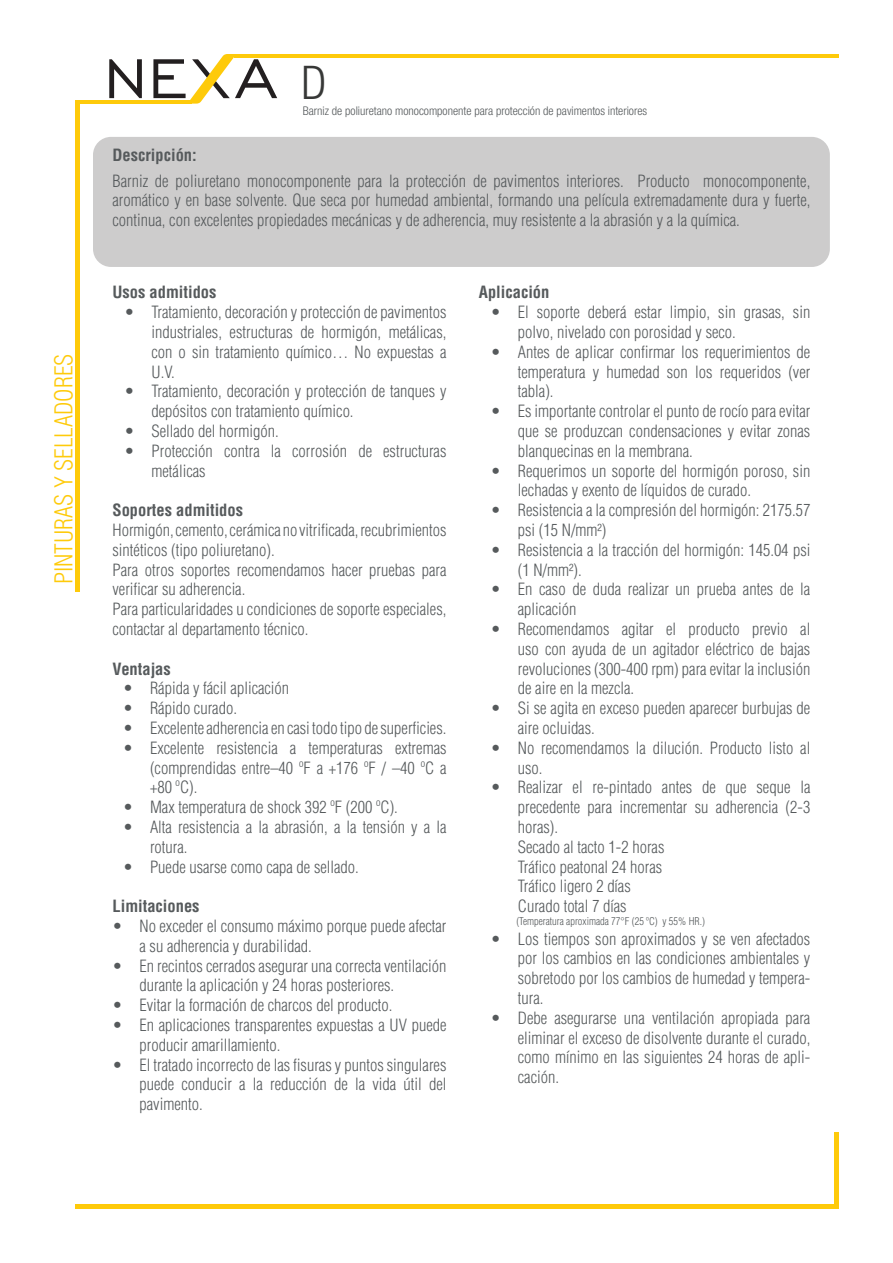
<style>
.page{position:relative;width:893px;height:1263px;background:#fff}
.page>*{position:absolute;margin:0;border:0;box-sizing:border-box;transform-origin:0 0}
.t1{font:300 condensed 46.5px "Helvetica Neue LT Com";color:#373837}
.t2{font:300 condensed 24px "Helvetica LT Std";color:#feca0a}
.t3{font:300 condensed 16.5px/19.8px "Helvetica LT Std";color:#565a5c}
.t4{font:700 condensed 16.5px "Helvetica LT Std";color:#565a5c}
.t5{font:300 condensed 12px "Helvetica Neue LT Com";color:#565a5c}
.t6{font:300 condensed 10.5px "Helvetica LT Std";color:#565a5c}
</style>
<div class="page">
<div style="left:93px;top:137px;width:737px;height:130px;background:#cdcccc;border-radius:18px"></div>
<div style="left:75px;top:1204px;width:764px;height:5px;background:#feca0a"></div>
<div style="left:834px;top:1133px;width:5px;height:76px;background:#feca0a"></div>
<svg style="left:109px;top:59px;width:33px;height:39px"></svg>
<svg style="left:153px;top:54px;width:124px;height:50px"></svg>
<hr style="left:234px;top:54px;width:605px;height:3px;background:#feca0a">
<hr style="left:75px;top:100px;width:116px;height:4px;background:#feca0a">
<div style="left:75px;top:103px;width:5px;height:489px;background:#feca0a"></div>
<p class="t2" style="left:49px;top:584px;width:232px;rotate:-90deg">PINTURAS Y SELLADORES</p>
<p class="t1" style="left:301px;top:56px;width:26px">D</p>
<p class="t5" style="left:303px;top:104px;width:346px">Barniz de poliuretano monocomponente para protección de pavimentos interiores</p>
<p class="t4" style="left:112px;top:144px;width:86px">Descripción:</p>
<p class="t3" style="left:112px;top:171px;width:699px;text-align:justify">Barniz de poliuretano monocomponente para la protección de pavimentos interiores. Producto monocomponente, aromático y en base solvente. Que seca por humedad ambiental, formando una película extremadamente dura y fuerte, continua, con excelentes propiedades mecánicas y de adherencia, muy resistente a la abrasión y a la química.</p>
<p class="t4" style="left:112px;top:282px;width:106px">Usos admitidos</p>
<p class="t3" style="left:152px;top:302px;width:296px;text-align:justify;text-indent:-27px">• Tratamiento, decoración y protección de pavimentos industriales, estructuras de hormigón, metálicas, con o sin tratamiento químico… No expuestas a U.V.</p>
<p class="t3" style="left:152px;top:381px;width:296px;text-indent:-27px">• Tratamiento, decoración y protección de tanques y depósitos con tratamiento químico.</p>
<p class="t3" style="left:124px;top:421px;width:156px">• Sellado del hormigón.</p>
<p class="t3" style="left:152px;top:441px;width:296px;text-indent:-27px">• Protección contra la corrosión de estructuras metálicas</p>
<p class="t4" style="left:112px;top:500px;width:132px">Soportes admitidos</p>
<p class="t3" style="left:112px;top:520px;width:335px">Hormigón, cemento, cerámica no vitrificada, recubrimientos sintéticos (tipo poliuretano).</p>
<p class="t3" style="left:112px;top:559px;width:335px">Para otros soportes recomendamos hacer pruebas para verificar su adherencia.</p>
<p class="t3" style="left:112px;top:599px;width:335px">Para particularidades u condiciones de soporte especiales, contactar al departamento técnico.</p>
<p class="t4" style="left:112px;top:658px;width:60px">Ventajas</p>
<p class="t3" style="left:123px;top:678px;width:168px">• Rápida y fácil aplicación</p>
<p class="t3" style="left:123px;top:698px;width:116px">• Rápido curado.</p>
<p class="t3" style="left:123px;top:718px;width:325px">• Excelente adherencia en casi todo tipo de superficies.</p>
<p class="t3" style="left:150px;top:738px;width:298px;text-align:justify;text-indent:-27px">• Excelente resistencia a temperaturas extremas (comprendidas entre–40 ºF a +176 ºF / –40 ºC a +80 ºC).</p>
<p class="t3" style="left:123px;top:797px;width:276px">• Max temperatura de shock 392 ºF (200 ºC).</p>
<p class="t3" style="left:150px;top:817px;width:298px;text-indent:-27px">• Alta resistencia a la abrasión, a la tensión y a la rotura.</p>
<p class="t3" style="left:123px;top:856px;width:237px">• Puede usarse como capa de sellado.</p>
<p class="t4" style="left:112px;top:896px;width:89px">Limitaciones</p>
<p class="t3" style="left:140px;top:916px;width:308px;text-indent:-27px">• No exceder el consumo máximo porque puede afectar a su adherencia y durabilidad.</p>
<p class="t3" style="left:140px;top:955px;width:308px;text-indent:-27px">• En recintos cerrados asegurar una correcta ventilación durante la aplicación y 24 horas posteriores.</p>
<p class="t3" style="left:112px;top:995px;width:281px">• Evitar la formación de charcos del producto.</p>
<p class="t3" style="left:140px;top:1015px;width:308px;text-indent:-27px">• En aplicaciones transparentes expuestas a UV puede producir amarillamiento.</p>
<p class="t3" style="left:140px;top:1054px;width:308px;text-align:justify;text-indent:-27px">• El tratado incorrecto de las fisuras y puntos singulares puede conducir a la reducción de la vida útil del pavimento.</p>
<p class="t4" style="left:479px;top:282px;width:72px">Aplicación</p>
<p class="t3" style="left:518px;top:302px;width:294px;text-indent:-27px">• El soporte deberá estar limpio, sin grasas, sin polvo, nivelado con porosidad y seco.</p>
<p class="t3" style="left:518px;top:342px;width:294px;text-align:justify;text-indent:-27px">• Antes de aplicar confirmar los requerimientos de temperatura y humedad son los requeridos (ver tabla).</p>
<p class="t3" style="left:518px;top:401px;width:294px;text-align:justify;text-indent:-27px">• Es importante controlar el punto de rocío para evitar que se produzcan condensaciones y evitar zonas blanquecinas en la membrana.</p>
<p class="t3" style="left:518px;top:460px;width:294px;text-indent:-27px">• Requerimos un soporte del hormigón poroso, sin lechadas y exento de líquidos de curado.</p>
<p class="t3" style="left:518px;top:500px;width:294px;text-indent:-27px">• Resistencia a la compresión del hormigón: 2175.57 psi (15 N/mm²)</p>
<p class="t3" style="left:518px;top:540px;width:294px;text-indent:-27px">• Resistencia a la tracción del hormigón: 145.04 psi (1 N/mm²).</p>
<p class="t3" style="left:518px;top:579px;width:294px;text-indent:-27px">• En caso de duda realizar un prueba antes de la aplicación</p>
<p class="t3" style="left:518px;top:619px;width:294px;text-align:justify;text-indent:-27px">• Recomendamos agitar el producto previo al uso con ayuda de un agitador eléctrico de bajas revoluciones (300-400 rpm) para evitar la inclusión de aire en la mezcla.</p>
<p class="t3" style="left:518px;top:698px;width:294px;text-indent:-27px">• Si se agita en exceso pueden aparecer burbujas de aire ocluidas.</p>
<p class="t3" style="left:518px;top:738px;width:294px;text-indent:-27px">• No recomendamos la dilución. Producto listo al uso.</p>
<p class="t3" style="left:518px;top:777px;width:294px;text-align:justify;text-indent:-27px">• Realizar el re-pintado antes de que seque la precedente para incrementar su adherencia (2-3 horas).</p>
<p class="t3" style="left:518px;top:837px;width:148px">Secado al tacto 1-2 horas</p>
<p class="t3" style="left:518px;top:856px;width:146px">Tráfico peatonal 24 horas</p>
<p class="t3" style="left:518px;top:876px;width:114px">Tráfico ligero 2 días</p>
<p class="t3" style="left:518px;top:896px;width:110px">Curado total 7 días</p>
<p class="t6" style="left:516px;top:914px;width:190px">(Temperatura aproximada 77°F (25 ºC) y 55% HR.)</p>
<p class="t3" style="left:518px;top:928px;width:294px;text-align:justify;text-indent:-27px">• Los tiempos son aproximados y se ven afectados por los cambios en las condiciones ambientales y sobretodo por los cambios de humedad y tempera&shy;tura.</p>
<p class="t3" style="left:518px;top:1008px;width:294px;text-align:justify;text-indent:-27px">• Debe asegurarse una ventilación apropiada para eliminar el exceso de disolvente durante el curado, como mínimo en las siguientes 24 horas de apli&shy;cación.</p>
</div>
